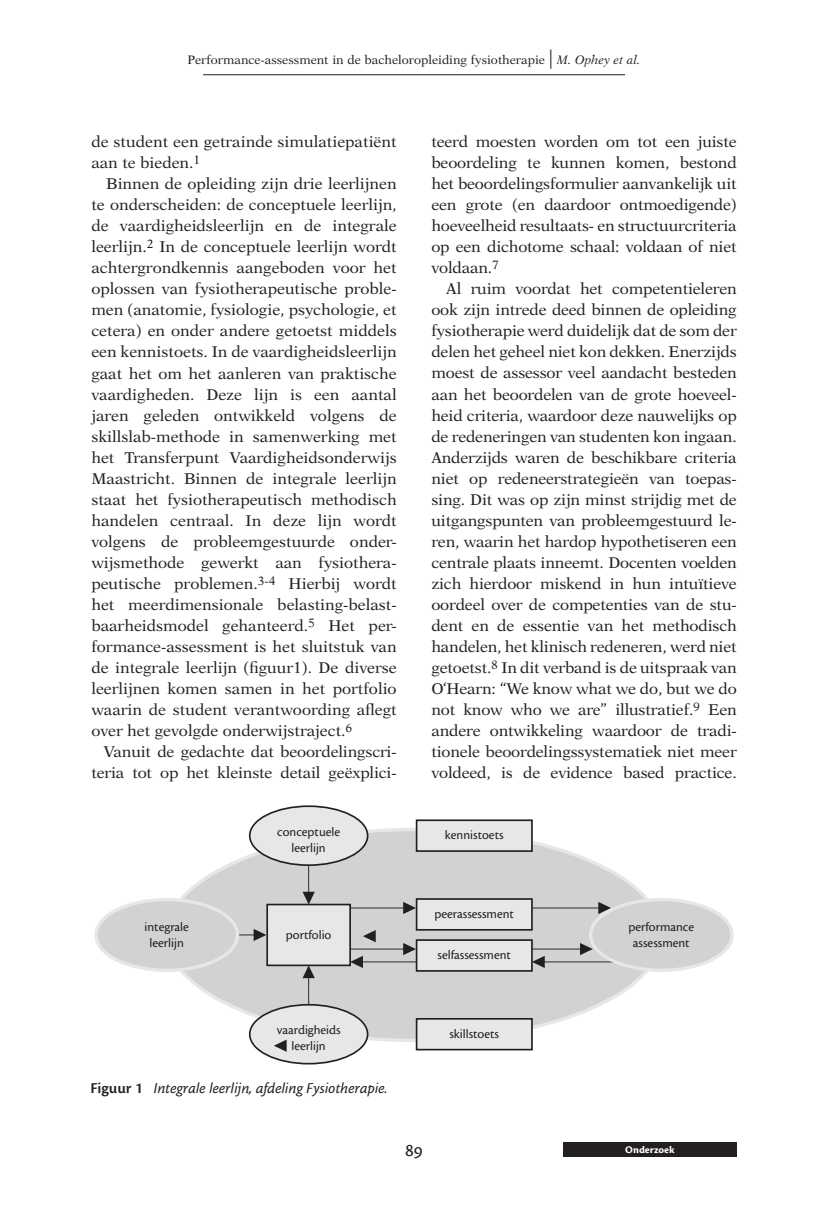
<style>
.page{position:relative;width:836px;height:1211px;background:#fff}
.page>*{position:absolute;margin:0;border:0;box-sizing:border-box;transform-origin:0 0}
.t1{font:19.25px "Cronos MM Ep 408 11";color:#231f20}
.t2{font:15.75px "Cronos MM It 408 9";color:#231f20}
.t3{font:15.58px/21px "New Aster";letter-spacing:-.01em;color:#231f20;text-align:justify}
.t4{font:13.3px/15.9px "Cronos MM.408.11.";color:#231f20;text-align:center}
.t5{font:12.25px "New Aster";color:#231f20}
.t6{font:10.5px "Cronos MM 700 6";color:#fff}
.s1{font-size:19.25px}
.s2{font-style:italic}
.s3{font-family:"Cronos MM 574 9"}
</style>
<div class="page">
<hr style="left:203px;top:74px;width:422px;height:1px;background:#231f20">
<div style="left:563px;top:1141px;width:173px;height:15px;background:#231f20"></div>
<div style="left:167px;top:829px;width:494px;height:211px;background:#d1d2d4;border-radius:50%"></div>
<div style="left:416px;top:820px;width:116px;height:31px;background:#e6e7e9"></div>
<div style="left:415px;top:819px;width:117px;height:33px;border:2px solid #231f20"></div>
<div style="left:416px;top:940px;width:116px;height:30px;background:#e6e7e9"></div>
<div style="left:415px;top:939px;width:117px;height:32px;border:2px solid #231f20"></div>
<div style="left:416px;top:899px;width:116px;height:30px;background:#e6e7e9"></div>
<div style="left:415px;top:898px;width:117px;height:32px;border:2px solid #231f20"></div>
<div style="left:416px;top:1018px;width:116px;height:31px;background:#e6e7e9"></div>
<div style="left:415px;top:1018px;width:117px;height:32px;border:2px solid #231f20"></div>
<svg style="left:239px;top:929px;width:27px;height:12px"></svg>
<svg style="left:350px;top:930px;width:66px;height:38px"></svg>
<svg style="left:532px;top:942px;width:80px;height:26px"></svg>
<svg style="left:351px;top:901px;width:65px;height:13px"></svg>
<svg style="left:532px;top:901px;width:79px;height:13px"></svg>
<svg style="left:302px;top:966px;width:13px;height:37px"></svg>
<svg style="left:302px;top:866px;width:13px;height:37px"></svg>
<div style="left:590px;top:899px;width:142px;height:71px;background:#d1d2d4;border-radius:50%"></div>
<div style="left:589px;top:898px;width:144px;height:74px;border:3px solid #e6e7e9;border-radius:50%"></div>
<div style="left:96px;top:899px;width:141px;height:71px;background:#d1d2d4;border-radius:50%"></div>
<div style="left:94px;top:898px;width:145px;height:74px;border:3px solid #e6e7e9;border-radius:50%"></div>
<div style="left:250px;top:1004px;width:117px;height:59px;background:#e6e7e9;border-radius:50%"></div>
<div style="left:249px;top:1003px;width:119px;height:61px;border:2px solid #231f20;border-radius:50%"></div>
<div style="left:250px;top:806px;width:117px;height:59px;background:#e6e7e9;border-radius:50%"></div>
<div style="left:249px;top:805px;width:119px;height:61px;border:2px solid #231f20;border-radius:50%"></div>
<div style="left:267px;top:904px;width:83px;height:61px;background:#e6e7e9"></div>
<div style="left:266px;top:903px;width:85px;height:63px;border:2px solid #231f20"></div>
<svg style="left:274px;top:1040px;width:12px;height:11px"></svg>
<p class="t5" style="left:187px;top:55px;width:454px">Performance-assessment in de bacheloropleiding fysiotherapie <span class="s1">|</span> <span class="s2">M. Ophey et al.</span></p>
<p class="t3" style="left:91px;top:133px;width:307px">de student een getrainde simulatiepatiënt aan te bieden.<sup>1</sup></p>
<p class="t3" style="left:91px;top:175px;width:307px;text-indent:15px">Binnen de opleiding zijn drie leerlijnen te onderscheiden: de conceptuele leerlijn, de vaardigheidsleerlijn en de integrale leerlijn.<sup>2</sup> In de conceptuele leerlijn wordt achtergrondkennis aangeboden voor het oplossen van fysiotherapeutische proble&shy;men (anatomie, fysiologie, psychologie, et cetera) en onder andere getoetst middels een kennistoets. In de vaardigheidsleerlijn gaat het om het aanleren van praktische vaardigheden. Deze lijn is een aantal jaren geleden ontwikkeld volgens de skillslab-methode in samenwerking met het Transferpunt Vaardigheidsonderwijs Maastricht. Binnen de integrale leerlijn staat het fysiotherapeutisch methodisch handelen centraal. In deze lijn wordt volgens de probleemgestuurde onder&shy;wijsmethode gewerkt aan fysiothera&shy;peutische problemen.<sup>3-4</sup> Hierbij wordt het meerdimensionale belasting-belast&shy;baarheidsmodel gehanteerd.<sup>5</sup> Het per&shy;formance-assessment is het sluitstuk van de integrale leerlijn (figuur1). De diverse leerlijnen komen samen in het portfolio waarin de student verantwoording aflegt over het gevolgde onderwijstraject.<sup>6</sup></p>
<p class="t3" style="left:91px;top:742px;width:307px;text-align:right">Vanuit de gedachte dat beoordelingscri&shy;teria tot op het kleinste detail geëxplici-</p>
<p class="t3" style="left:431px;top:133px;width:307px">teerd moesten worden om tot een juiste beoordeling te kunnen komen, bestond het beoordelingsformulier aanvankelijk uit een grote (en daardoor ontmoedigende) hoeveelheid resultaats- en structuurcriteria op een dichotome schaal: voldaan of niet voldaan.<sup>7</sup></p>
<p class="t3" style="left:431px;top:280px;width:307px;text-indent:15px">Al ruim voordat het competentieleren ook zijn intrede deed binnen de opleiding fysiotherapie werd duidelijk dat de som der delen het geheel niet kon dekken. Enerzijds moest de assessor veel aandacht besteden aan het beoordelen van de grote hoeveel&shy;heid criteria, waardoor deze nauwelijks op de redeneringen van studenten kon ingaan.<br>Anderzijds waren de beschikbare criteria niet op redeneerstrategieën van toepas&shy;sing. Dit was op zijn minst strijdig met de uitgangspunten van probleemgestuurd le&shy;ren, waarin het hardop hypothetiseren een centrale plaats inneemt. Docenten voelden zich hierdoor miskend in hun intuïtieve oordeel over de competenties van de stu&shy;dent en de essentie van het methodisch handelen, het klinisch redeneren, werd niet getoetst.<sup>8</sup> In dit verband is de uitspraak van O‘Hearn: “We know what we do, but we do not know who we are” illustratief.<sup>9</sup> Een andere ontwikkeling waardoor de tradi&shy;tionele beoordelingssystematiek niet meer voldeed, is de evidence based practice.</p>
<p class="t4" style="left:277px;top:824px;width:64px">conceptuele leerlijn</p>
<p class="t4" style="left:445px;top:828px;width:60px">kennistoets</p>
<p class="t4" style="left:144px;top:919px;width:46px">integrale leerlijn</p>
<p class="t4" style="left:286px;top:927px;width:47px">portfolio</p>
<p class="t4" style="left:434px;top:906px;width:81px">peerassessment</p>
<p class="t4" style="left:437px;top:947px;width:75px">selfassessment</p>
<p class="t4" style="left:628px;top:919px;width:67px">performance assessment</p>
<p class="t4" style="left:277px;top:1022px;width:65px">vaardigheids leerlijn</p>
<p class="t2" style="left:90px;top:1081px;width:298px"><span class="s3">Figuur 1</span> Integrale leerlijn, afdeling Fysiotherapie.</p>
<p class="t1" style="left:405px;top:1141px;width:19px">89</p>
<p class="t4" style="left:449px;top:1026px;width:51px">skillstoets</p>
<p class="t6" style="left:625px;top:1145px;width:51px">Onderzoek</p>
</div>
